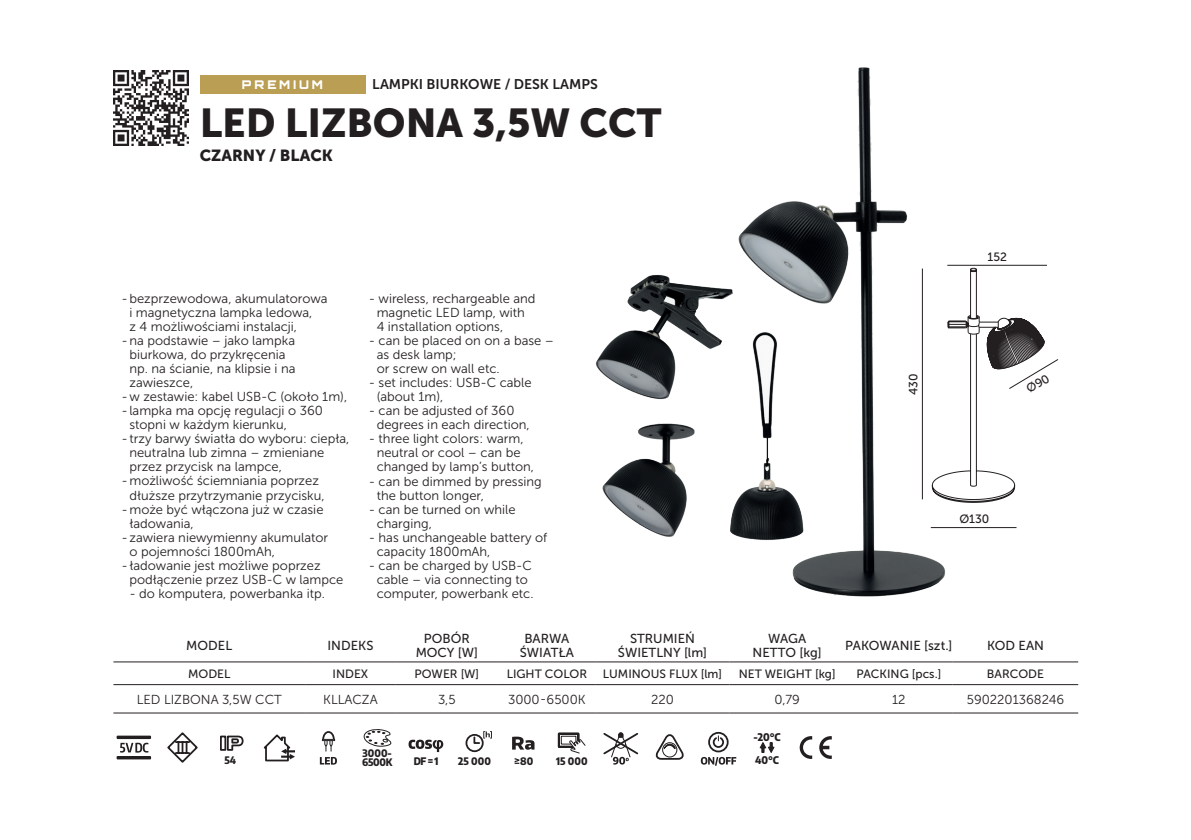
<style>
.page{position:relative;width:1191px;height:840px;background:#fff}
.page>*{position:absolute;margin:0;border:0;box-sizing:border-box;transform-origin:0 0}
.t1{font:40px "Museo Sans 900";color:#231f20}
.t2{font:16px "Museo Sans 900";color:#231f20}
.t3{font:14px "Museo Sans 700";color:#231f20}
.t4{font:13px/14px "Museo Sans 300";color:#231f20}
.t5{font:13px/14px "Museo Sans 500";color:#231f20;text-align:center}
.t6{font:12px "Museo Sans 500";color:#231f20}
.t7{font:900 12px "Orbitron";letter-spacing:.25em;color:#fff}
.t8{font:800 semi-condensed 10.4px "Encode Sans";color:#231f20}
.t9{font:800 semi-condensed 10.2px "Encode Sans";color:#231f20}
.t10{font:800 semi-condensed 10.2px/9px "Encode Sans";letter-spacing:-.02em;color:#231f20}
</style>
<div class="page">
<svg style="left:113px;top:662px;width:965px;height:24px"></svg>
<div style="left:305px;top:661px;width:91px;height:23px;background:#fff"></div>
<hr style="left:113px;top:661px;width:192px;height:1px;background:#231f20">
<hr style="left:396px;top:661px;width:102px;height:1px;background:#231f20">
<hr style="left:498px;top:661px;width:98px;height:1px;background:#231f20">
<hr style="left:596px;top:661px;width:133px;height:1px;background:#231f20">
<hr style="left:729px;top:661px;width:116px;height:1px;background:#231f20">
<hr style="left:845px;top:661px;width:107px;height:1px;background:#231f20">
<hr style="left:952px;top:661px;width:126px;height:1px;background:#231f20">
<hr style="left:113px;top:684px;width:192px;height:1px;background:#231f20">
<hr style="left:396px;top:684px;width:102px;height:1px;background:#231f20">
<hr style="left:498px;top:684px;width:98px;height:1px;background:#231f20">
<hr style="left:596px;top:684px;width:133px;height:1px;background:#231f20">
<hr style="left:729px;top:684px;width:116px;height:1px;background:#231f20">
<hr style="left:845px;top:684px;width:107px;height:1px;background:#231f20">
<hr style="left:952px;top:684px;width:126px;height:1px;background:#231f20">
<hr style="left:113px;top:712px;width:192px;height:1px;background:#231f20">
<hr style="left:305px;top:712px;width:91px;height:1px;background:#231f20">
<hr style="left:396px;top:712px;width:102px;height:1px;background:#231f20">
<hr style="left:498px;top:712px;width:98px;height:1px;background:#231f20">
<hr style="left:596px;top:712px;width:133px;height:1px;background:#231f20">
<hr style="left:729px;top:712px;width:116px;height:1px;background:#231f20">
<hr style="left:845px;top:712px;width:107px;height:1px;background:#231f20">
<hr style="left:952px;top:712px;width:126px;height:1px;background:#231f20">
<hr style="left:305px;top:661px;width:91px;height:1px;background:#231f20">
<hr style="left:305px;top:684px;width:91px;height:1px;background:#231f20">
<div style="left:117px;top:735px;width:34px;height:3px;border:2px solid #231f20"></div>
<div style="left:117px;top:755px;width:34px;height:4px;border:2px solid #231f20"></div>
<svg style="left:120px;top:742px;width:28px;height:10px"></svg>
<svg style="left:167px;top:732px;width:31px;height:31px"></svg>
<svg style="left:220px;top:735px;width:24px;height:16px"></svg>
<svg style="left:263px;top:734px;width:32px;height:27px"></svg>
<svg style="left:320px;top:757px;width:17px;height:7px"></svg>
<svg style="left:321px;top:731px;width:15px;height:19px"></svg>
<svg style="left:363px;top:729px;width:29px;height:17px"></svg>
<svg style="left:408px;top:739px;width:35px;height:12px"></svg>
<svg style="left:465px;top:731px;width:27px;height:21px"></svg>
<svg style="left:514px;top:758px;width:5px;height:5px"></svg>
<svg style="left:512px;top:736px;width:22px;height:13px"></svg>
<svg style="left:557px;top:732px;width:29px;height:21px"></svg>
<svg style="left:603px;top:732px;width:36px;height:32px"></svg>
<svg style="left:655px;top:734px;width:29px;height:26px"></svg>
<svg style="left:701px;top:731px;width:35px;height:34px"></svg>
<svg style="left:759px;top:742px;width:16px;height:11px"></svg>
<svg style="left:799px;top:736px;width:13px;height:22px"></svg>
<svg style="left:819px;top:736px;width:12px;height:22px"></svg>
<img style="left:113px;top:71px;width:75px;height:74px">
<div style="left:200px;top:76px;width:165px;height:18px;background:#ba9e54"></div>
<hr style="left:947px;top:265px;width:100px;height:1px;background:#231f20">
<hr style="left:930px;top:527px;width:86px;height:1px;background:#231f20">
<img style="left:748px;top:67px;width:218px;height:530px">
<img style="left:766px;top:317px;width:49px;height:240px">
<img style="left:604px;top:226px;width:162px;height:124px">
<img style="left:596px;top:350px;width:188px;height:245px">
<svg style="left:931px;top:267px;width:127px;height:235px"></svg>
<p class="t7" style="left:242px;top:77px;width:83px">PREMIUM</p>
<p class="t3" style="left:372px;top:77px;width:227px">LAMPKI BIURKOWE / DESK LAMPS</p>
<h1 class="t1" style="left:200px;top:100px;width:463px">LED LIZBONA 3,5W CCT</h1>
<p class="t2" style="left:200px;top:147px;width:135px">CZARNY / BLACK</p>
<p class="t4" style="left:121px;top:292px;width:208px">-bezprzewodowa, akumulatorowa</p>
<p class="t4" style="left:129px;top:306px;width:184px">i magnetyczna lampka ledowa,</p>
<p class="t4" style="left:129px;top:320px;width:169px">z 4 możliwościami instalacji,</p>
<p class="t4" style="left:121px;top:334px;width:175px">-na podstawie – jako lampka</p>
<p class="t4" style="left:129px;top:348px;width:158px">biurkowa, do przykręcenia</p>
<p class="t4" style="left:129px;top:362px;width:168px">np. na ścianie, na klipsie i na</p>
<p class="t4" style="left:129px;top:376px;width:65px">zawieszce,</p>
<p class="t4" style="left:121px;top:390px;width:227px">-w zestawie: kabel USB-C (około 1m),</p>
<p class="t4" style="left:129px;top:404px;width:195px;text-indent:-8px">- lampka ma opcję regulacji o 360 stopni w każdym kierunku,</p>
<p class="t4" style="left:121px;top:432px;width:229px">- trzy barwy światła do wyboru: ciepła,</p>
<p class="t4" style="left:129px;top:446px;width:196px">neutralna lub zimna – zmieniane</p>
<p class="t4" style="left:129px;top:460px;width:154px">przez przycisk na lampce,</p>
<p class="t4" style="left:121px;top:474px;width:199px">-możliwość ściemniania poprzez</p>
<p class="t4" style="left:129px;top:488px;width:197px">dłuższe przytrzymanie przycisku,</p>
<p class="t4" style="left:121px;top:502px;width:204px">-może być włączona już w czasie</p>
<p class="t4" style="left:129px;top:516px;width:66px">ładowania,</p>
<p class="t4" style="left:121px;top:530px;width:208px">-zawiera niewymienny akumulator</p>
<p class="t4" style="left:129px;top:544px;width:147px">o pojemności 1800mAh,</p>
<p class="t4" style="left:129px;top:558px;width:215px;text-indent:-8px">- ładowanie jest możliwe poprzez podłączenie przez USB-C w lampce</p>
<p class="t4" style="left:129px;top:586px;width:197px">- do komputera, powerbanka itp.</p>
<p class="t4" style="left:377px;top:292px;width:160px;text-indent:-8px">- wireless, rechargeable and magnetic LED lamp, with<br>4 installation options,</p>
<p class="t4" style="left:377px;top:334px;width:179px;text-indent:-8px">- can be placed on on a base – as desk lamp;<br>or screw on wall etc.</p>
<p class="t4" style="left:377px;top:376px;width:156px;text-indent:-8px">- set includes: USB-C cable (about 1m),</p>
<p class="t4" style="left:377px;top:404px;width:154px;text-indent:-8px">- can be adjusted of 360 degrees in each direction,</p>
<p class="t4" style="left:377px;top:432px;width:159px;text-indent:-8px">- three light colors: warm, neutral or cool – can be changed by lamp’s button,</p>
<p class="t4" style="left:377px;top:474px;width:167px;text-indent:-8px">- can be dimmed by pressing the button longer,</p>
<p class="t4" style="left:377px;top:502px;width:140px;text-indent:-8px">- can be turned on while charging,</p>
<p class="t4" style="left:377px;top:530px;width:172px;text-indent:-8px">- has unchangeable battery of capacity 1800mAh,</p>
<p class="t4" style="left:377px;top:558px;width:158px;text-indent:-8px">- can be charged by USB-C cable – via connecting to computer, powerbank etc.</p>
<p class="t6" style="left:906px;top:395px;width:23px;rotate:-90deg">430</p>
<p class="t6" style="left:987px;top:250px;width:21px">152</p>
<p class="t6" style="left:959px;top:512px;width:32px">Ø130</p>
<p class="t5" style="left:186px;top:638px;width:47px">MODEL</p>
<p class="t5" style="left:327px;top:638px;width:47px">INDEKS</p>
<p class="t5" style="left:416px;top:631px;width:64px">POBÓR<br>MOCY [W]</p>
<p class="t5" style="left:520px;top:631px;width:55px">BARWA<br>ŚWIATŁA</p>
<p class="t5" style="left:618px;top:631px;width:91px">STRUMIEŃ<br>ŚWIETLNY [lm]</p>
<p class="t5" style="left:752px;top:631px;width:71px">WAGA<br>NETTO [kg]</p>
<p class="t5" style="left:845px;top:638px;width:109px">PAKOWANIE [szt.]</p>
<p class="t5" style="left:987px;top:638px;width:59px">KOD EAN</p>
<p class="t6" style="left:188px;top:666px;width:44px">MODEL</p>
<p class="t6" style="left:333px;top:666px;width:37px">INDEX</p>
<p class="t6" style="left:414px;top:666px;width:66px">POWER [W]</p>
<p class="t6" style="left:507px;top:666px;width:82px">LIGHT COLOR</p>
<p class="t6" style="left:603px;top:666px;width:121px">LUMINOUS FLUX [lm]</p>
<p class="t6" style="left:738px;top:666px;width:98px">NET WEIGHT [kg]</p>
<p class="t6" style="left:856px;top:666px;width:86px">PACKING [pcs.]</p>
<p class="t6" style="left:987px;top:666px;width:59px">BARCODE</p>
<p class="t4" style="left:137px;top:692px;width:147px">LED LIZBONA 3,5W CCT</p>
<p class="t4" style="left:323px;top:692px;width:56px">KLLACZA</p>
<p class="t4" style="left:438px;top:692px;width:19px">3,5</p>
<p class="t4" style="left:508px;top:692px;width:79px">3000-6500K</p>
<p class="t4" style="left:651px;top:692px;width:24px">220</p>
<p class="t4" style="left:774px;top:692px;width:27px">0,79</p>
<p class="t4" style="left:892px;top:692px;width:15px">12</p>
<p class="t4" style="left:966px;top:692px;width:99px">5902201368246</p>
<p class="t9" style="left:224px;top:752px;width:13px">54</p>
<p class="t10" style="left:362px;top:747px;width:32px">3000-<br>6500K</p>
<p class="t9" style="left:414px;top:752px;width:26px">DF = 1</p>
<p class="t9" style="left:458px;top:752px;width:34px">25 000</p>
<p class="t9" style="left:520px;top:752px;width:15px">80</p>
<p class="t9" style="left:556px;top:752px;width:33px">15 000</p>
<p class="t8" style="left:753px;top:728px;width:29px">-20°C</p>
<p class="t8" style="left:755px;top:751px;width:25px">40°C</p>
</div>
